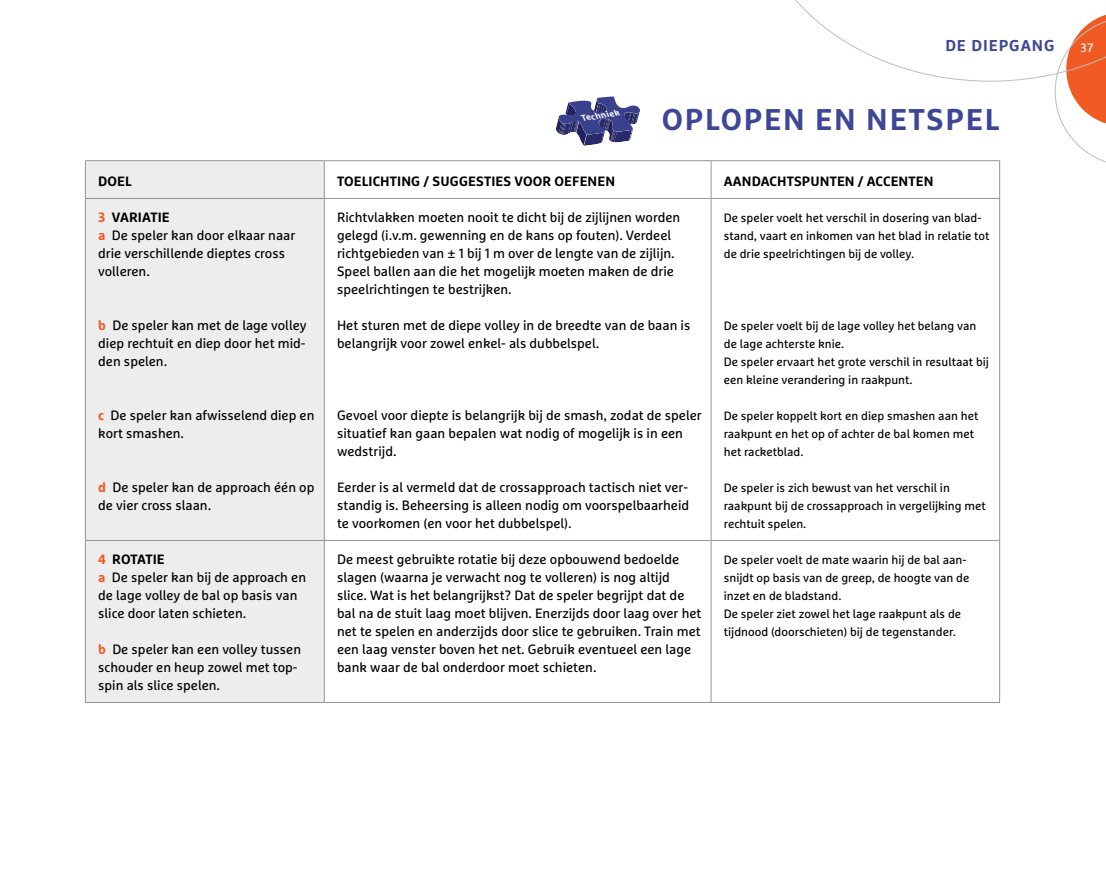
<style>
.page{position:relative;width:1106px;height:893px;background:#fff}
.page>*{position:absolute;margin:0;border:0;box-sizing:border-box;transform-origin:0 0}
.t1{font:700 30px "Marselis OT";letter-spacing:.06em;color:#3e4797}
.t2{font:700 15.75px "Marselis OT";letter-spacing:.06em;color:#3e4797}
.t3{font:13.5px/18px "Marselis OT";color:#000}
.t4{font:700 13.5px "Marselis OT";letter-spacing:.01em;color:#000}
.t5{font:12px/18px "Marselis OT";color:#000}
.t6{font:12px "Marselis OT";color:#fff}
.t7{font:italic 700 8.7px "Marselis OT";color:#fff}
.s1{font-weight:700;color:#f15a22}
.s2{font-weight:700}
</style>
<div class="page">
<svg style="left:752px;top:0;width:354px;height:166px"></svg>
<svg style="left:556px;top:97px;width:84px;height:49px"></svg>
<div style="left:86px;top:161px;width:238px;height:541px;background:#ededee"></div>
<hr style="left:324px;top:161px;width:1px;height:37px;background:#939598">
<hr style="left:710px;top:161px;width:1px;height:37px;background:#939598">
<hr style="left:85px;top:198px;width:239px;height:1px;background:#939598">
<hr style="left:324px;top:198px;width:387px;height:1px;background:#939598">
<hr style="left:324px;top:199px;width:1px;height:341px;background:#939598">
<hr style="left:711px;top:198px;width:289px;height:1px;background:#939598">
<hr style="left:710px;top:199px;width:1px;height:341px;background:#939598">
<hr style="left:85px;top:540px;width:239px;height:1px;background:#939598">
<hr style="left:324px;top:540px;width:387px;height:1px;background:#939598">
<hr style="left:324px;top:541px;width:1px;height:161px;background:#939598">
<hr style="left:711px;top:540px;width:289px;height:1px;background:#939598">
<hr style="left:710px;top:541px;width:1px;height:161px;background:#939598">
<hr style="left:85px;top:199px;width:1px;height:341px;background:#939598">
<hr style="left:999px;top:199px;width:1px;height:341px;background:#939598">
<hr style="left:85px;top:541px;width:1px;height:161px;background:#939598">
<hr style="left:999px;top:541px;width:1px;height:161px;background:#939598">
<hr style="left:85px;top:160px;width:239px;height:1px;background:#939598">
<hr style="left:85px;top:161px;width:1px;height:37px;background:#939598">
<hr style="left:324px;top:160px;width:387px;height:1px;background:#939598">
<hr style="left:711px;top:160px;width:289px;height:1px;background:#939598">
<hr style="left:999px;top:161px;width:1px;height:37px;background:#939598">
<hr style="left:85px;top:702px;width:239px;height:1px;background:#939598">
<hr style="left:324px;top:702px;width:387px;height:1px;background:#939598">
<hr style="left:711px;top:702px;width:289px;height:1px;background:#939598">
<p class="t7" style="left:581px;top:113px;width:40px;rotate:-9deg">Techniek</p>
<p class="t2" style="left:945px;top:35px;width:111px">DE DIEPGANG</p>
<p class="t6" style="left:1080px;top:40px;width:14px">37</p>
<h1 class="t1" style="left:662px;top:101px;width:339px">OPLOPEN EN NETSPEL</h1>
<p class="t4" style="left:98px;top:173px;width:35px">DOEL</p>
<p class="t4" style="left:337px;top:173px;width:279px">TOELICHTING / SUGGESTIES VOOR OEFENEN</p>
<p class="t4" style="left:724px;top:173px;width:211px">AANDACHTSPUNTEN / ACCENTEN</p>
<p class="t3" style="left:98px;top:208px;width:199px"><span class="s1">3</span> <span class="s2">VARIATIE<br></span><span class="s1">a</span> De speler kan door elkaar naar drie verschillende dieptes cross volleren.</p>
<p class="t3" style="left:337px;top:208px;width:345px">Richtvlakken moeten nooit te dicht bij de zijlijnen worden gelegd (i.v.m. gewenning en de kans op fouten). Verdeel richtgebieden van ± 1 bij 1 m over de lengte van de zijlijn.<br>Speel ballen aan die het mogelijk moeten maken de drie speelrichtingen te bestrijken.</p>
<p class="t3" style="left:337px;top:316px;width:355px">Het sturen met de diepe volley in de breedte van de baan is belangrijk voor zowel enkel- als dubbelspel.</p>
<p class="t5" style="left:724px;top:208px;width:267px">De speler voelt het verschil in dosering van blad&shy;stand, vaart en inkomen van het blad in relatie tot de drie speelrichtingen bij de volley.</p>
<p class="t3" style="left:98px;top:316px;width:210px;text-align:justify"><span class="s1">b</span> De speler kan met de lage volley diep rechtuit en diep door het mid&shy;den spelen.</p>
<p class="t5" style="left:724px;top:316px;width:266px">De speler voelt bij de lage volley het belang van de lage achterste knie.<br>De speler ervaart het grote verschil in resultaat bij een kleine verandering in raakpunt.</p>
<p class="t5" style="left:724px;top:406px;width:256px">De speler koppelt kort en diep smashen aan het raakpunt en het op of achter de bal komen met het racketblad.</p>
<p class="t5" style="left:724px;top:478px;width:263px">De speler is zich bewust van het verschil in raakpunt bij de crossapproach in vergelijking met rechtuit spelen.</p>
<p class="t3" style="left:98px;top:406px;width:218px"><span class="s1">c</span> De speler kan afwisselend diep en kort smashen.</p>
<p class="t3" style="left:337px;top:406px;width:366px">Gevoel voor diepte is belangrijk bij de smash, zodat de speler situatief kan gaan bepalen wat nodig of mogelijk is in een wedstrijd.</p>
<p class="t3" style="left:337px;top:478px;width:353px;text-align:justify">Eerder is al vermeld dat de crossapproach tactisch niet ver&shy;standig is. Beheersing is alleen nodig om voorspelbaarheid te voorkomen (en voor het dubbelspel).</p>
<p class="t3" style="left:98px;top:478px;width:218px"><span class="s1">d</span> De speler kan de approach één op de vier cross slaan.</p>
<p class="t3" style="left:98px;top:550px;width:209px"><span class="s1">4</span> <span class="s2">ROTATIE<br></span><span class="s1">a</span> De speler kan bij de approach en de lage volley de bal op basis van slice door laten schieten.</p>
<p class="t3" style="left:98px;top:640px;width:204px"><span class="s1">b</span> De speler kan een volley tussen schouder en heup zowel met top&shy;spin als slice spelen.</p>
<p class="t3" style="left:337px;top:550px;width:366px">De meest gebruikte rotatie bij deze opbouwend bedoelde slagen (waarna je verwacht nog te volleren) is nog altijd slice. Wat is het belangrijkst? Dat de speler begrijpt dat de bal na de stuit laag moet blijven. Enerzijds door laag over het net te spelen en anderzijds door slice te gebruiken. Train met een laag venster boven het net. Gebruik eventueel een lage bank waar de bal onderdoor moet schieten.</p>
<p class="t5" style="left:724px;top:550px;width:247px">De speler voelt de mate waarin hij de bal aan&shy;snijdt op basis van de greep, de hoogte van de inzet en de bladstand.<br>De speler ziet zowel het lage raakpunt als de tijdnood (doorschieten) bij de tegenstander.</p>
</div>
